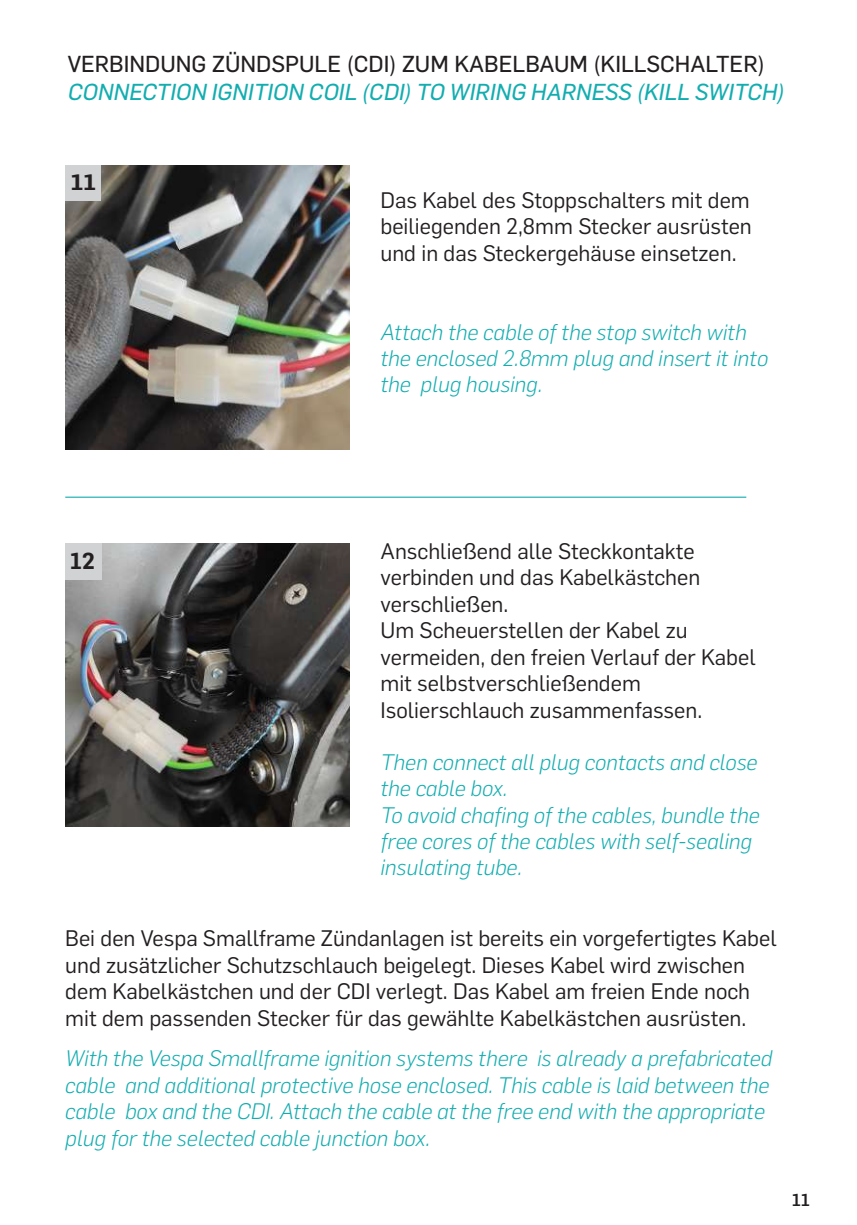
<style>
.page{position:relative;width:857px;height:1225px;background:#fff}
.page>*{position:absolute;margin:0;border:0;box-sizing:border-box;transform-origin:0 0}
.t1{font:italic 22.6px "Flama Basic";color:#13adb0}
.t2{font:22.6px "Flama Basic";color:#231f20}
.t3{font:600 22.6px "Flama";color:#231f20}
.t4{font:22px/26.4px "Flama";color:#231f20}
.t5{font:italic 300 22px/26.4px "Flama";color:#13adb0}
.t6{font:600 21.8px "Flama";color:#231f20;scale:1.12 1}
.t7{font:500 17px "Flama";color:#231f20}
</style>
<div class="page">
<hr style="left:65px;top:496px;width:681px;height:2px;background:#13adb0">
<img style="left:65px;top:165px;width:284px;height:284px">
<div style="left:65px;top:165px;width:36px;height:36px;background:#d1d2d4"></div>
<img style="left:65px;top:543px;width:284px;height:283px">
<div style="left:65px;top:543px;width:37px;height:37px;background:#d1d2d4"></div>
<p class="t2" style="left:68px;top:48px;width:698px">VERBINDUNG ZÜNDSPULE (CDI) ZUM KABELBAUM (KILLSCHALTER)</p>
<p class="t1" style="left:68px;top:76px;width:718px">CONNECTION IGNITION COIL (CDI) TO WIRING HARNESS (KILL SWITCH)</p>
<p class="t6" style="left:71px;top:167px;width:24px">11</p>
<p class="t4" style="left:380px;top:185px;width:372px;text-align:justify">Das Kabel des Stoppschalters mit dem beiliegenden 2,8mm Stecker ausrüsten und in das Steckergehäuse einsetzen.</p>
<p class="t5" style="left:380px;top:317px;width:389px">Attach the cable of the stop switch with the enclosed 2.8mm plug and insert it into the plug housing.</p>
<p class="t3" style="left:70px;top:544px;width:27px">12</p>
<p class="t4" style="left:380px;top:536px;width:376px">Anschließend alle Steckkontakte verbinden und das Kabelkästchen verschließen.<br>Um Scheuerstellen der Kabel zu vermeiden, den freien Verlauf der Kabel mit selbstverschließendem<br>Isolierschlauch zusammenfassen.</p>
<p class="t5" style="left:380px;top:747px;width:380px">Then connect all plug contacts and close the cable box.<br>To avoid chafing of the cables, bundle the free cores of the cables with self-sealing insulating tube.</p>
<p class="t4" style="left:65px;top:923px;width:712px">Bei den Vespa Smallframe Zündanlagen ist bereits ein vorgefertigtes Kabel und zusätzlicher Schutzschlauch beigelegt. Dieses Kabel wird zwischen dem Kabelkästchen und der CDI verlegt. Das Kabel am freien Ende noch mit dem passenden Stecker für das gewählte Kabelkästchen ausrüsten.</p>
<p class="t5" style="left:65px;top:1044px;width:708px">With the Vespa Smallframe ignition systems there is already a prefabricated cable and additional protective hose enclosed. This cable is laid between the cable box and the CDI. Attach the cable at the free end with the appropriate plug for the selected cable junction box.</p>
<p class="t7" style="left:791px;top:1188px;width:19px">11</p>
</div>
